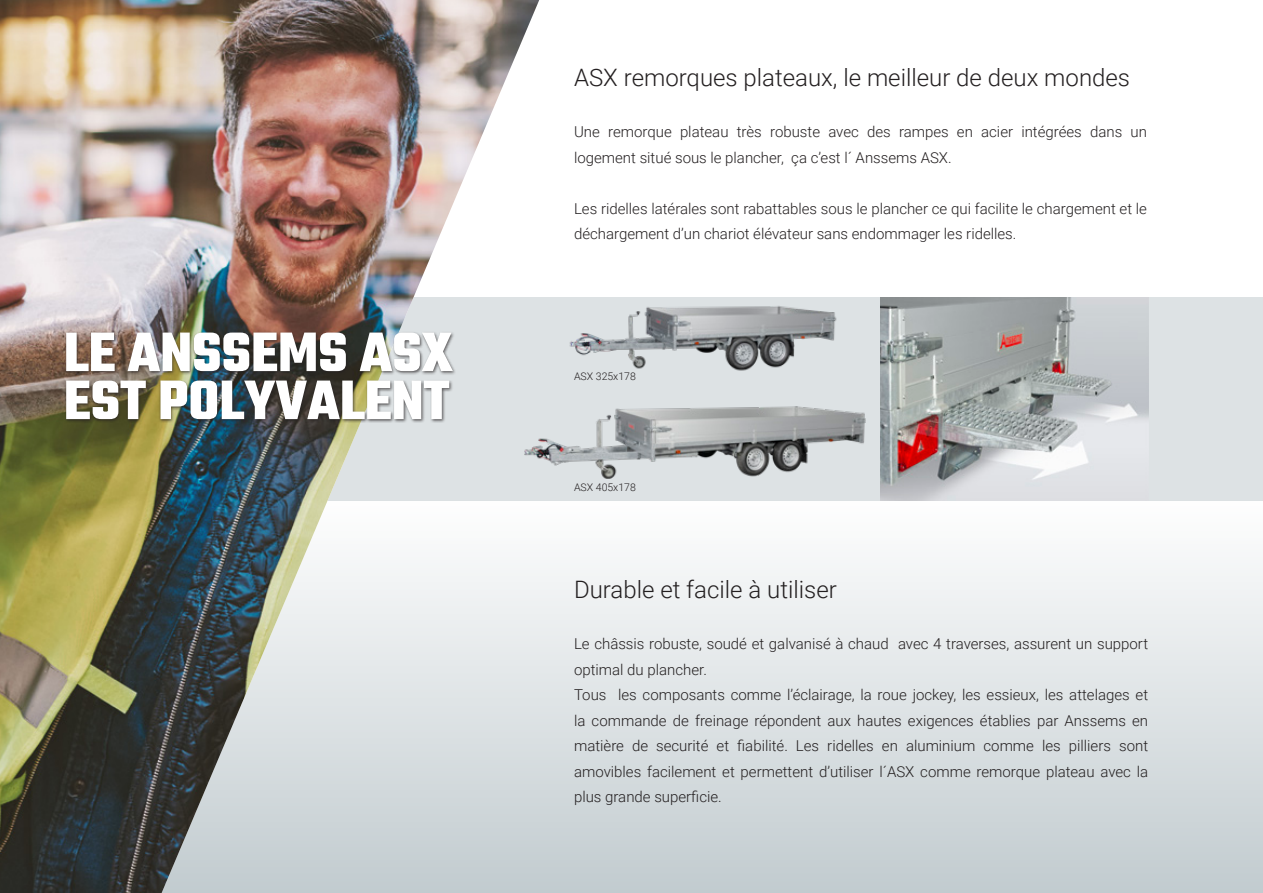
<style>
.page{position:relative;width:1263px;height:893px;background:#fff}
.page>*{position:absolute;margin:0;border:0;box-sizing:border-box;transform-origin:0 0}
.t1{font:700 60px/48px "Teko";color:#fff}
.t2{font:300 24px "Roboto";color:#231f20}
.t3{font:300 15px/25.5px "Roboto";color:#231f20}
.t4{font:300 10.5px "Roboto";color:#231f20}
</style>
<div class="page">
<div style="left:0;top:298px;width:1263px;height:203px;background:#dde2e4"></div>
<div style="left:0;top:501px;width:1263px;height:392px;background:linear-gradient(to bottom,#fefefe,#c2cbcf)"></div>
<img style="left:0;top:0;width:539px;height:893px">
<img style="left:1251px;top:501px;width:12px;height:243px">
<img style="left:880px;top:298px;width:268px;height:203px">
<div style="left:65px;top:331px;width:392px;height:92px;background:#231f20;opacity:.7"></div>
<img style="left:569px;top:306px;width:268px;height:65px">
<img style="left:506px;top:389px;width:388px;height:117px">
<p class="t1" style="left:64px;top:333px;width:391px">LE ANSSEMS ASX<br>EST POLYVALENT</p>
<p class="t2" style="left:574px;top:61px;width:557px">ASX remorques plateaux, le meilleur de deux mondes</p>
<p class="t3" style="left:574px;top:118px;width:574px">Une remorque plateau très robuste avec des rampes en acier intégrées dans un logement situé sous le plancher, ça c’est l´ Anssems ASX.</p>
<p class="t3" style="left:574px;top:195px;width:574px">Les ridelles latérales sont rabattables sous le plancher ce qui facilite le chargement et le déchargement d’un chariot élévateur sans endommager les ridelles.</p>
<p class="t4" style="left:574px;top:369px;width:63px">ASX 325x178</p>
<p class="t4" style="left:574px;top:480px;width:63px">ASX 405x178</p>
<p class="t2" style="left:574px;top:573px;width:264px">Durable et facile à utiliser</p>
<p class="t3" style="left:574px;top:631px;width:576px">Le châssis robuste, soudé et galvanisé à chaud avec 4 traverses, assurent un support optimal du plancher.</p>
<p class="t3" style="left:574px;top:682px;width:576px;text-align:justify">Tous les composants comme l’éclairage, la roue jockey, les essieux, les attelages et la commande de freinage répondent aux hautes exigences établies par Anssems en matière de securité et fiabilité. Les ridelles en aluminium comme les pilliers sont amovibles facilement et permettent d’utiliser l´ASX comme remorque plateau avec la plus grande superficie.</p>
</div>
